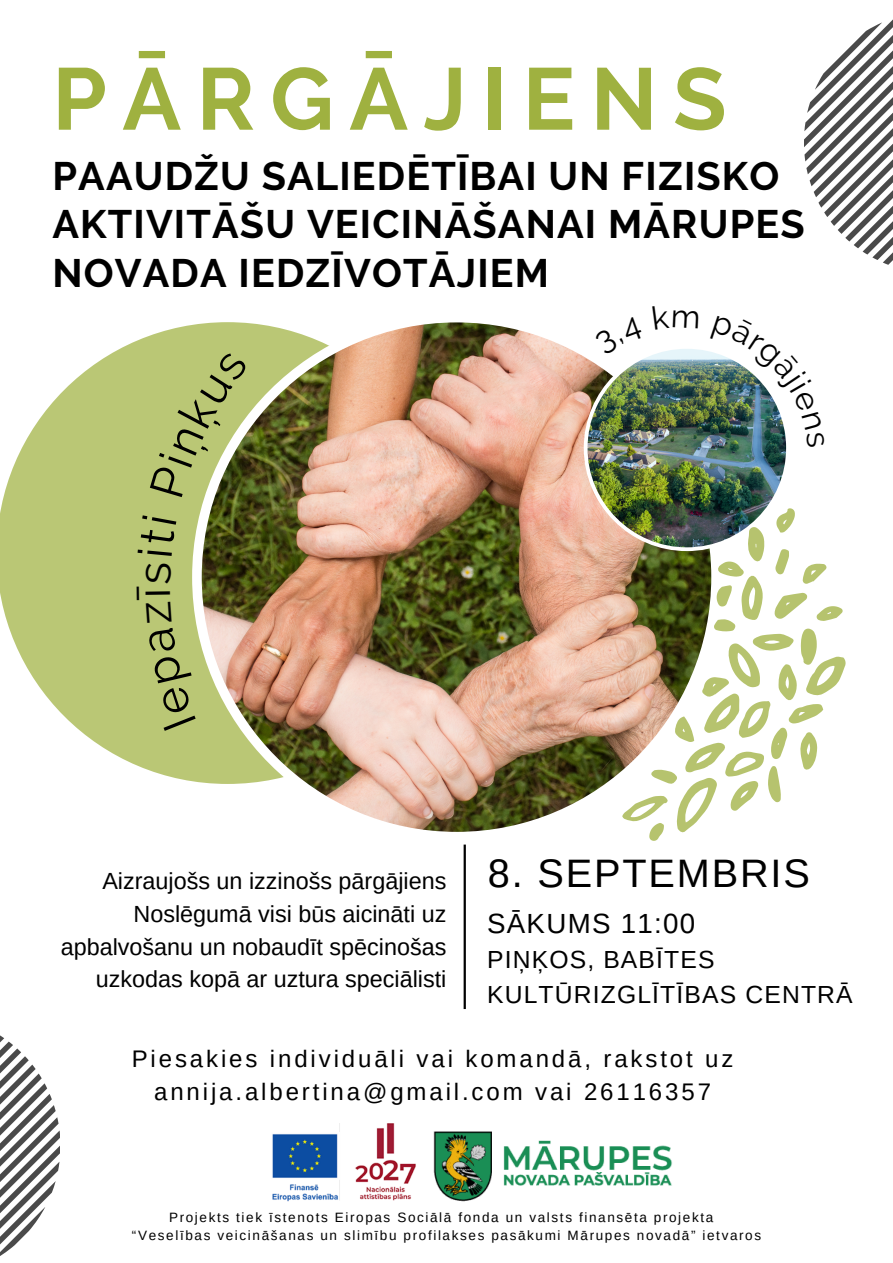
<style>
.page{position:relative;width:893px;height:1263px;background:#fff}
.page>*{position:absolute;margin:0;border:0;box-sizing:border-box;transform-origin:0 0}
.t1{font:700 87.38px "Raleway";letter-spacing:.18em;color:#9fb140}
.t2{font:39.67px "Arimo";letter-spacing:.045em;color:#000}
.t3{font:700 39.6px/48.5px "Raleway";letter-spacing:.03em;color:#000}
.t4{font:27.67px "Arimo";letter-spacing:.045em;color:#000}
.t5{font:24.67px/34.3px "Arimo";letter-spacing:.045em;color:#000}
.t6{font:24px/33.2px "Arimo";letter-spacing:.12em;color:#000;text-align:center}
.t7{font:23.33px/32.7px "Arimo";color:#000;text-align:right}
.t8{font:13.5px/18.6px "Arimo";letter-spacing:.12em;color:#000}
</style>
<div class="page">
<svg style="left:0;top:325px;width:192px;height:457px;fill:#bac775"></svg>
<img style="left:192px;top:322px;width:392px;height:510px">
<svg style="left:0;top:1035px;width:60px;height:221px"></svg>
<hr style="left:463px;top:844px;width:3px;height:165px;background:#000">
<svg style="left:804px;top:19px;width:89px;height:246px"></svg>
<img style="left:272px;top:1123px;width:134px;height:79px">
<img style="left:406px;top:1131px;width:266px;height:71px">
<div style="left:136px;top:563px;width:60px;height:168px;background:#bac775"></div>
<div style="left:137px;top:515px;width:39px;height:41px;background:#bac775"></div>
<svg style="left:149px;top:351px;width:99px;height:146px;background:#b3bf74"></svg>
<img style="left:584px;top:349px;width:261px;height:492px">
<h1 class="t1" style="left:52px;top:48px;width:675px">PĀRGĀJIENS</h1>
<h3 class="t3" style="left:52px;top:152px;width:754px">PAAUDŽU SALIEDĒTĪBAI UN FIZISKO<br>AKTIVITĀŠU VEICINĀŠANAI MĀRUPES<br>NOVADA IEDZĪVOTĀJIEM</h3>
<h3 class="t7" style="left:61px;top:865px;width:387px">Aizraujošs un izzinošs pārgājiens Noslēgumā visi būs aicināti uz apbalvošanu un nobaudīt spēcinošas uzkodas kopā ar uztura speciālisti</h3>
<h2 class="t2" style="left:488px;top:851px;width:323px">8. SEPTEMBRIS</h2>
<h3 class="t4" style="left:487px;top:908px;width:210px">SĀKUMS 11:00</h3>
<h3 class="t5" style="left:487px;top:943px;width:367px">PIŅĶOS, BABĪTES<br>KULTŪRIZGLĪTĪBAS CENTRĀ</h3>
<h3 class="t6" style="left:132px;top:1042px;width:603px">Piesakies individuāli vai komandā, rakstot uz annija.albertina@gmail.com vai 26116357</h3>
<p class="t8" style="left:132px;top:1207px;width:631px;text-indent:37px">Projekts tiek īstenots Eiropas Sociālā fonda un valsts finansēta projekta “Veselības veicināšanas un slimību profilakses pasākumi Mārupes novadā” ietvaros</p>
</div>
